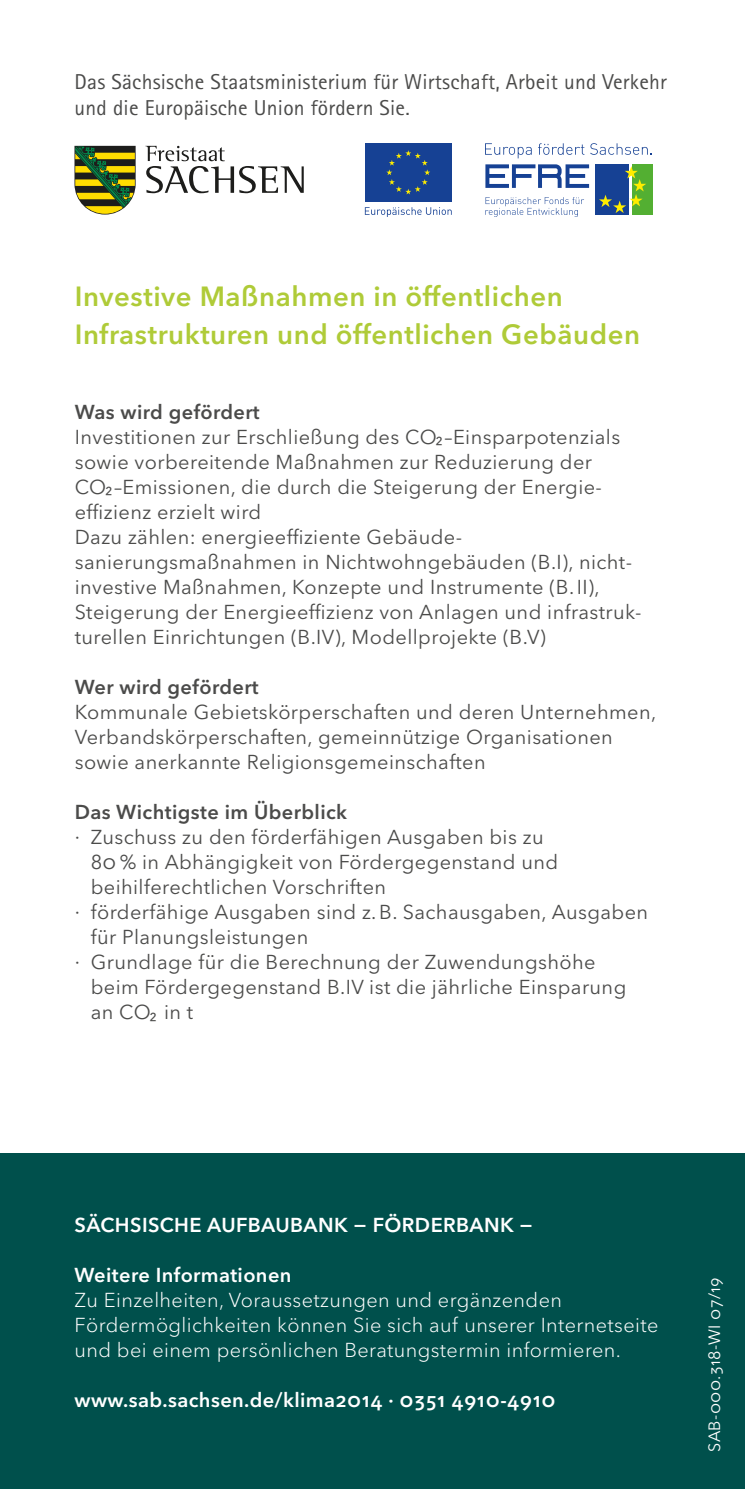
<style>
.page{position:relative;width:745px;height:1489px;background:#fff}
.page>*{position:absolute;margin:0;border:0;box-sizing:border-box;transform-origin:0 0}
.t1{font:600 27.5px/37.5px "Avenir Next LT Pro";letter-spacing:.02em;color:#afcb38}
.t2{font:21.5px/25.8px "Rotis Sans Serif Std";letter-spacing:.01em;color:#4b4b4a}
.t3{font:20px/25px "Avenir Next LT Pro";letter-spacing:.02em;color:#4b4b4a}
.t4{font:300 20px/25px "Avenir Next LT Pro";letter-spacing:.02em;color:#fff}
.t5{font:600 20px "Avenir Next LT Pro";letter-spacing:.02em;color:#fff}
.t6{font:600 20px "Avenir Next LT Pro";letter-spacing:.02em;color:#4b4b4a}
.t7{font:16.25px "Avenir Next LT Pro";letter-spacing:.02em;color:#fff}
</style>
<div class="page">
<div style="left:0;top:1153px;width:744px;height:335px;background:#00504c"></div>
<svg style="left:145px;top:146px;width:158px;height:47px"></svg>
<svg style="left:74px;top:146px;width:61px;height:68px;background:#747d2e"></svg>
<div style="left:631px;top:164px;width:20px;height:51px;background:#53af32"></div>
<div style="left:595px;top:164px;width:33px;height:51px;background:#164194"></div>
<svg style="left:599px;top:166px;width:46px;height:47px"></svg>
<svg style="left:485px;top:197px;width:98px;height:20px"></svg>
<svg style="left:485px;top:164px;width:103px;height:24px"></svg>
<svg style="left:485px;top:143px;width:46px;height:15px"></svg>
<svg style="left:538px;top:143px;width:46px;height:12px"></svg>
<svg style="left:590px;top:143px;width:61px;height:12px"></svg>
<div style="left:364px;top:143px;width:87px;height:59px;background:#164194"></div>
<svg style="left:386px;top:150px;width:44px;height:44px"></svg>
<svg style="left:364px;top:207px;width:87px;height:10px"></svg>
<p class="t2" style="left:75px;top:69px;width:593px">Das Sächsische Staatsministerium für Wirtschaft, Arbeit und Verkehr und die Europäische Union fördern Sie.</p>
<h1 class="t1" style="left:75px;top:277px;width:566px">Investive Maßnahmen in öffentlichen<br>Infrastrukturen und öffentlichen Gebäuden</h1>
<p class="t6" style="left:75px;top:399px;width:186px">Was wird gefördert</p>
<p class="t3" style="left:75px;top:424px;width:568px">Investitionen zur Erschließung des CO²–Einsparpotenzials sowie vorbereitende Maßnahmen zur Reduzierung der CO²–Emissionen, die durch die Steigerung der Energie&shy;effizienz erzielt wird<br>Dazu zählen: energieeffiziente Gebäude&shy;sanierungsmaßnahmen in Nichtwohngebäuden (B.I), nicht&shy;investive Maßnahmen, Konzepte und Instrumente (B. II), Steigerung der Energieeffizienz von Anlagen und infrastruk&shy;turellen Einrichtungen (B.IV), Modellprojekte (B.V)</p>
<p class="t6" style="left:75px;top:674px;width:185px">Wer wird gefördert</p>
<p class="t3" style="left:75px;top:699px;width:582px">Kommunale Gebietskörperschaften und deren Unternehmen,<br>Verbandskörperschaften, gemeinnützige Organisationen sowie anerkannte Religionsgemeinschaften</p>
<p class="t6" style="left:75px;top:799px;width:274px">Das Wichtigste im Überblick</p>
<p class="t3" style="left:75px;top:824px;width:470px">· Zuschuss zu den förderfähigen Ausgaben bis zu</p>
<p class="t3" style="left:91px;top:849px;width:468px">80 % in Abhängigkeit von Fördergegenstand und</p>
<p class="t3" style="left:91px;top:874px;width:297px">beihilferechtlichen Vorschriften</p>
<p class="t3" style="left:75px;top:899px;width:574px">· förderfähige Ausgaben sind z.B. Sachausgaben, Ausgaben</p>
<p class="t3" style="left:91px;top:924px;width:219px">für Planungsleistungen</p>
<p class="t3" style="left:75px;top:949px;width:522px">· Grundlage für die Berechnung der Zuwendungshöhe</p>
<p class="t3" style="left:91px;top:974px;width:536px">beim Fördergegenstand B.IV ist die jährliche Einsparung</p>
<p class="t3" style="left:91px;top:999px;width:104px">an CO² in t</p>
<p class="t5" style="left:74px;top:1212px;width:459px">SÄCHSISCHE AUFBAUBANK − FÖRDERBANK −</p>
<p class="t5" style="left:74px;top:1262px;width:218px">Weitere Informationen</p>
<p class="t4" style="left:74px;top:1287px;width:585px">Zu Einzelheiten, Voraussetzungen und ergänzenden<br>Fördermöglichkeiten können Sie sich auf unserer Internetseite und bei einem persönlichen Beratungstermin informieren.</p>
<p class="t5" style="left:74px;top:1387px;width:482px">www.sab.sachsen.de/klima2014 · 0351 4910-4910</p>
<p class="t7" style="left:704px;top:1451px;width:176px;rotate:-90deg">SAB-000.318-WI 07/19</p>
</div>
